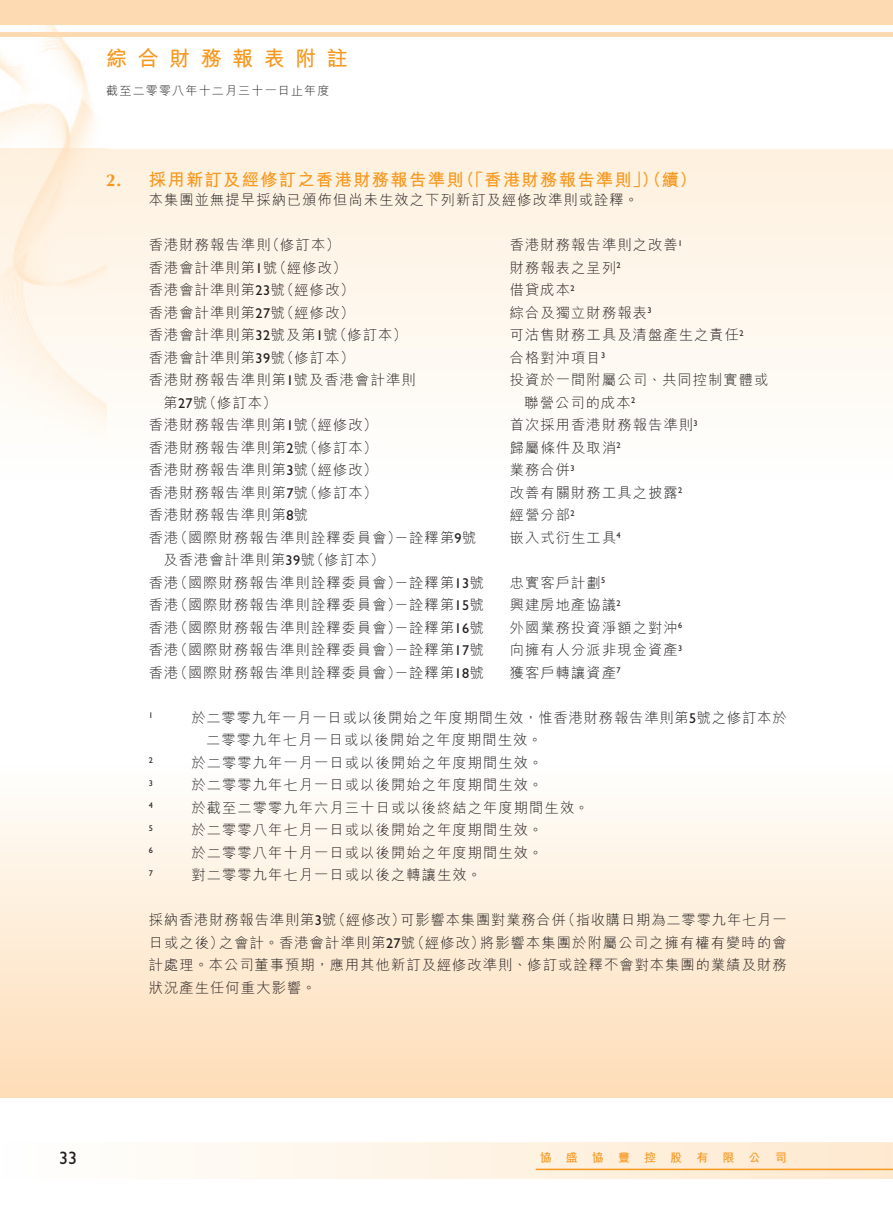
<style>
.page{position:relative;width:893px;height:1212px;background:#fff}
.page>*{position:absolute;margin:0;border:0;box-sizing:border-box;transform-origin:0 0}
.t1{font:21px "M Hei HK Bold B5 pc H";letter-spacing:.5em;color:#f7971d}
.t2{font:18px "Gill Sans Std";color:#231f20}
.t3{font:17.25px "M Hei HK Bold B5 pc H";letter-spacing:.08em;color:#f7971d}
.t4{font:14.25px/22.5px "M Hei HK Light B5 pc H";letter-spacing:.08em;color:#231f20}
.t5{font:14.25px/22.5px "M Hei HK Light B5 pc H";letter-spacing:.06em;color:#231f20}
.t6{font:12px "M Hei HK Light B5 pc H";letter-spacing:.1em;color:#231f20}
.t7{font:12px "M Hei HK Bold B5 pc H";letter-spacing:1.175em;color:#f7971d}
.t8{font:8.25px "Gill Sans Std";color:#231f20}
.s1{font-family:"Optima LT Std";font-weight:700}
.s2{font-family:"Gill Sans Std"}
</style>
<div class="page">
<img style="left:0;top:24px;width:106px;height:125px">
<div style="left:0;top:680px;width:893px;height:417px;background:linear-gradient(to bottom,#fff,#fedeb9)"></div>
<svg style="left:0;top:149px;width:893px;height:284px"></svg>
<div style="left:0;top:0;width:893px;height:24px;background:#fedab2"></div>
<hr style="left:0;top:33px;width:893px;height:4px;background:#fedab2">
<div style="left:0;top:1142px;width:893px;height:37px;background:linear-gradient(to right,#fefffe,#fee8cd)"></div>
<hr style="left:536px;top:1168px;width:357px;height:2px;background:#f7971d">
<h1 class="t1" style="left:106px;top:50px;width:243px">綜合財務報表附註</h1>
<p class="t6" style="left:106px;top:86px;width:225px">截至二零零八年十二月三十一日止年度</p>
<p class="t3" style="left:106px;top:173px;width:592px"><span class="s1">2.</span> 採用新訂及經修訂之香港財務報告準則（「香港財務報告準則」）（續）</p>
<p class="t4" style="left:149px;top:191px;width:491px">本集團並無提早採納已頒佈但尚未生效之下列新訂及經修改準則或詮釋。</p>
<p class="t4" style="left:149px;top:236px;width:193px">香港財務報告準則（修訂本）</p>
<p class="t4" style="left:510px;top:236px;width:174px">香港財務報告準則之改善<sup>1</sup></p>
<p class="t4" style="left:149px;top:258px;width:199px">香港會計準則第<span class="s2">1</span>號（經修改）</p>
<p class="t4" style="left:510px;top:258px;width:112px">財務報表之呈列<sup>2</sup></p>
<p class="t4" style="left:149px;top:281px;width:207px">香港會計準則第<span class="s2">23</span>號（經修改）</p>
<p class="t4" style="left:510px;top:281px;width:66px">借貸成本<sup>2</sup></p>
<p class="t4" style="left:149px;top:303px;width:207px">香港會計準則第<span class="s2">27</span>號（經修改）</p>
<p class="t4" style="left:510px;top:303px;width:143px">綜合及獨立財務報表<sup>3</sup></p>
<p class="t4" style="left:149px;top:326px;width:260px">香港會計準則第<span class="s2">32</span>號及第<span class="s2">1</span>號（修訂本）</p>
<p class="t4" style="left:510px;top:326px;width:235px">可沽售財務工具及清盤產生之責任<sup>2</sup></p>
<p class="t4" style="left:149px;top:348px;width:207px">香港會計準則第<span class="s2">39</span>號（修訂本）</p>
<p class="t4" style="left:510px;top:348px;width:97px">合格對沖項目<sup>3</sup></p>
<p class="t4" style="left:149px;top:371px;width:268px">香港財務報告準則第<span class="s2">1</span>號及香港會計準則</p>
<p class="t4" style="left:510px;top:371px;width:260px">投資於一間附屬公司、共同控制實體或</p>
<p class="t4" style="left:163px;top:393px;width:115px">第<span class="s2">27</span>號（修訂本）</p>
<p class="t4" style="left:524px;top:393px;width:112px">聯營公司的成本<sup>2</sup></p>
<p class="t4" style="left:149px;top:416px;width:230px">香港財務報告準則第<span class="s2">1</span>號（經修改）</p>
<p class="t4" style="left:510px;top:416px;width:189px">首次採用香港財務報告準則<sup>3</sup></p>
<p class="t4" style="left:149px;top:438px;width:230px">香港財務報告準則第<span class="s2">2</span>號（修訂本）</p>
<p class="t4" style="left:510px;top:438px;width:112px">歸屬條件及取消<sup>2</sup></p>
<p class="t4" style="left:149px;top:461px;width:230px">香港財務報告準則第<span class="s2">3</span>號（經修改）</p>
<p class="t4" style="left:510px;top:461px;width:66px">業務合併<sup>3</sup></p>
<p class="t4" style="left:149px;top:483px;width:230px">香港財務報告準則第<span class="s2">7</span>號（修訂本）</p>
<p class="t4" style="left:510px;top:483px;width:174px">改善有關財務工具之披露<sup>2</sup></p>
<p class="t4" style="left:149px;top:506px;width:161px">香港財務報告準則第<span class="s2">8</span>號</p>
<p class="t4" style="left:510px;top:506px;width:66px">經營分部<sup>2</sup></p>
<p class="t4" style="left:149px;top:528px;width:329px">香港（國際財務報告準則詮釋委員會）－詮釋第<span class="s2">9</span>號</p>
<p class="t4" style="left:510px;top:528px;width:112px">嵌入式衍生工具<sup>4</sup></p>
<p class="t4" style="left:149px;top:551px;width:337px;text-indent:15px">及香港會計準則第<span class="s2">39</span>號（修訂本）<br>香港（國際財務報告準則詮釋委員會）－詮釋第<span class="s2">13</span>號</p>
<p class="t4" style="left:510px;top:573px;width:97px">忠實客戶計劃<sup>5</sup></p>
<p class="t4" style="left:149px;top:596px;width:337px">香港（國際財務報告準則詮釋委員會）－詮釋第<span class="s2">15</span>號</p>
<p class="t4" style="left:510px;top:596px;width:112px">興建房地產協議<sup>2</sup></p>
<p class="t4" style="left:149px;top:618px;width:337px">香港（國際財務報告準則詮釋委員會）－詮釋第<span class="s2">16</span>號</p>
<p class="t4" style="left:510px;top:618px;width:174px">外國業務投資淨額之對沖<sup>6</sup></p>
<p class="t4" style="left:149px;top:641px;width:337px">香港（國際財務報告準則詮釋委員會）－詮釋第<span class="s2">17</span>號</p>
<p class="t4" style="left:510px;top:641px;width:174px">向擁有人分派非現金資產<sup>3</sup></p>
<p class="t4" style="left:149px;top:663px;width:337px">香港（國際財務報告準則詮釋委員會）－詮釋第<span class="s2">18</span>號</p>
<p class="t4" style="left:510px;top:663px;width:112px">獲客戶轉讓資產<sup>7</sup></p>
<p class="t8" style="left:149px;top:712px;width:6px">1</p>
<p class="t5" style="left:206px;top:708px;width:582px;text-indent:-15px">於二零零九年一月一日或以後開始之年度期間生效，惟香港財務報告準則第<span class="s2">5</span>號之修訂本於二零零九年七月一日或以後開始之年度期間生效。</p>
<p class="t8" style="left:149px;top:757px;width:6px">2</p>
<p class="t4" style="left:191px;top:753px;width:353px">於二零零九年一月一日或以後開始之年度期間生效。</p>
<p class="t8" style="left:149px;top:780px;width:6px">3</p>
<p class="t4" style="left:191px;top:776px;width:353px">於二零零九年七月一日或以後開始之年度期間生效。</p>
<p class="t8" style="left:149px;top:802px;width:6px">4</p>
<p class="t4" style="left:191px;top:798px;width:399px">於截至二零零九年六月三十日或以後終結之年度期間生效。</p>
<p class="t8" style="left:149px;top:825px;width:6px">5</p>
<p class="t4" style="left:191px;top:821px;width:353px">於二零零八年七月一日或以後開始之年度期間生效。</p>
<p class="t8" style="left:149px;top:847px;width:6px">6</p>
<p class="t4" style="left:191px;top:843px;width:353px">於二零零八年十月一日或以後開始之年度期間生效。</p>
<p class="t8" style="left:149px;top:870px;width:6px">7</p>
<p class="t4" style="left:191px;top:866px;width:291px">對二零零九年七月一日或以後之轉讓生效。</p>
<p class="t4" style="left:149px;top:911px;width:639px;text-align:justify">採納香港財務報告準則第<span class="s2">3</span>號（經修改）可影響本集團對業務合併（指收購日期為二零零九年七月一日或之後）之會計。香港會計準則第<span class="s2">27</span>號（經修改）將影響本集團於附屬公司之擁有權有變時的會計處理。本公司董事預期，應用其他新訂及經修改準則、修訂或詮釋不會對本集團的業績及財務狀況產生任何重大影響。</p>
<p class="t2" style="left:59px;top:1151px;width:19px">33</p>
<p class="t7" style="left:540px;top:1153px;width:249px">協盛協豐控股有限公司</p>
</div>
